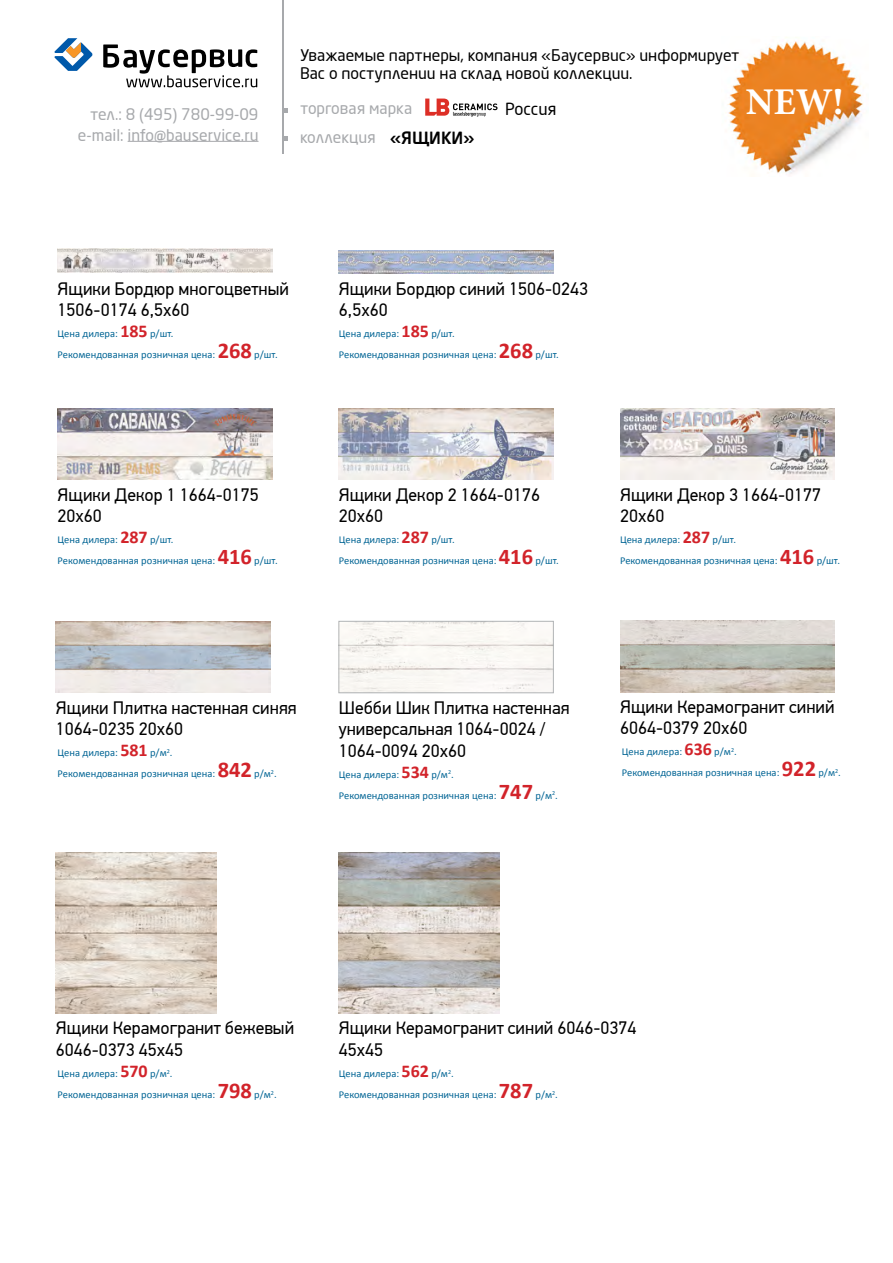
<style>
.page{position:relative;width:893px;height:1263px;background:#fff}
.page>*{position:absolute;margin:0;border:0;box-sizing:border-box;transform-origin:0 0}
.t1{font:700 37.8px "Minion Pro";color:#fff}
.t2{font:18px/21.6px "PF Din Text Pro";color:#000}
.t3{font:500 16.5px "Neo Sans Cyr";letter-spacing:-.01em;color:#000}
.t4{font:16.5px "Neo Sans Cyr";color:#000}
.t5{font:15.75px/18.9px "Neo Sans Cyr";color:#000}
.t6{font:15.75px/21px "Neo Sans Cyr";color:#a7a9ac;text-align:right}
.t7{font:10.5px/21px "Calibri";color:#006494}
.s1{font-weight:700;font-size:18px;color:#d2232a}
.s2{font-weight:700;font-size:22.5px;color:#d2232a}
</style>
<div class="page">
<svg style="left:283px;top:108px;width:5px;height:4px"></svg>
<svg style="left:283px;top:136px;width:5px;height:5px"></svg>
<hr style="left:282px;top:0;width:1px;height:154px;background:#a7a9ac">
<hr style="left:128px;top:141px;width:130px;height:1px;background:#a7a9ac">
<svg style="left:103px;top:44px;width:155px;height:43px"></svg>
<svg style="left:54px;top:38px;width:39px;height:33px"></svg>
<img style="left:727px;top:37px;width:137px;height:137px">
<svg style="left:425px;top:99px;width:72px;height:18px"></svg>
<img style="left:620px;top:621px;width:215px;height:71px">
<img style="left:56px;top:621px;width:214px;height:72px">
<img style="left:340px;top:623px;width:212px;height:68px">
<div style="left:338px;top:621px;width:216px;height:72px;border:1px solid #b1b4b6"></div>
<img style="left:620px;top:408px;width:215px;height:72px">
<img style="left:58px;top:408px;width:214px;height:72px">
<img style="left:58px;top:249px;width:214px;height:23px">
<img style="left:339px;top:250px;width:214px;height:24px">
<img style="left:339px;top:408px;width:214px;height:72px">
<img style="left:339px;top:852px;width:161px;height:161px">
<img style="left:56px;top:852px;width:161px;height:161px">
<h3 class="t6" style="left:78px;top:103px;width:182px">тел.: 8 (495) 780-99-09 е-mail: info@bauservice.ru</h3>
<h3 class="t5" style="left:300px;top:45px;width:441px">Уважаемые партнеры, компания «Баусервис» информирует<br>Вас о поступлении на склад новой коллекции.</h3>
<h3 class="t6" style="left:300px;top:98px;width:114px">торговая марка</h3>
<h3 class="t4" style="left:505px;top:99px;width:53px">Россия</h3>
<h3 class="t6" style="left:300px;top:127px;width:77px">коллекция</h3>
<h3 class="t3" style="left:390px;top:128px;width:86px">«Ящики»</h3>
<h1 class="t1" style="left:746px;top:75px;width:99px">NEW!</h1>
<h2 class="t2" style="left:58px;top:278px;width:233px">Ящики Бордюр многоцветный<br>1506-0174 6,5х60</h2>
<p class="t7" style="left:58px;top:323px;width:222px">Цена дилера: <span class="s1">185</span> р/шт.<br>Рекомендованная розничная цена: <span class="s2">268</span> р/шт.</p>
<h2 class="t2" style="left:339px;top:278px;width:251px">Ящики Бордюр синий 1506-0243<br>6,5х60</h2>
<p class="t7" style="left:339px;top:323px;width:222px">Цена дилера: <span class="s1">185</span> р/шт.<br>Рекомендованная розничная цена: <span class="s2">268</span> р/шт.</p>
<h2 class="t2" style="left:58px;top:484px;width:203px">Ящики Декор 1 1664-0175<br>20х60</h2>
<h2 class="t2" style="left:620px;top:484px;width:203px">Ящики Декор 3 1664-0177<br>20х60</h2>
<h2 class="t2" style="left:339px;top:484px;width:203px">Ящики Декор 2 1664-0176<br>20х60</h2>
<p class="t7" style="left:58px;top:529px;width:222px">Цена дилера: <span class="s1">287</span> р/шт.<br>Рекомендованная розничная цена: <span class="s2">416</span> р/шт.</p>
<p class="t7" style="left:620px;top:529px;width:222px">Цена дилера: <span class="s1">287</span> р/шт.<br>Рекомендованная розничная цена: <span class="s2">416</span> р/шт.</p>
<p class="t7" style="left:339px;top:529px;width:222px">Цена дилера: <span class="s1">287</span> р/шт.<br>Рекомендованная розничная цена: <span class="s2">416</span> р/шт.</p>
<h2 class="t2" style="left:56px;top:697px;width:242px">Ящики Плитка настенная синяя<br>1064-0235 20х60</h2>
<h2 class="t2" style="left:339px;top:697px;width:232px">Шебби Шик Плитка настенная универсальная 1064-0024 /<br>1064-0094 20x60</h2>
<p class="t7" style="left:58px;top:742px;width:220px">Цена дилера: <span class="s1">581</span> р/м<sup>2</sup>.<br>Рекомендованная розничная цена: <span class="s2">842</span> р/м<sup>2</sup>.</p>
<p class="t7" style="left:339px;top:763px;width:220px">Цена дилера: <span class="s1">534</span> р/м<sup>2</sup>.<br>Рекомендованная розничная цена: <span class="s2">747</span> р/м<sup>2</sup>.</p>
<h2 class="t2" style="left:620px;top:696px;width:216px">Ящики Керамогранит синий<br>6064-0379 20х60</h2>
<p class="t7" style="left:622px;top:741px;width:221px">Цена дилера: <span class="s1">636</span> р/м<sup>2</sup>.<br>Рекомендованная розничная цена: <span class="s2">9</span><span class="s2">22</span> р/м<sup>2</sup>.</p>
<h2 class="t2" style="left:56px;top:1018px;width:240px">Ящики Керамогранит бежевый<br>6046-0373 45х45</h2>
<p class="t7" style="left:58px;top:1062px;width:220px">Цена дилера: <span class="s1">570</span> р/м<sup>2</sup>.<br>Рекомендованная розничная цена: <span class="s2">798</span> р/м<sup>2</sup>.</p>
<h2 class="t2" style="left:339px;top:1018px;width:299px">Ящики Керамогранит синий 6046-0374<br>45х45</h2>
<p class="t7" style="left:339px;top:1062px;width:221px">Цена дилера: <span class="s1">562</span> р/м<sup>2</sup>.<br>Рекомендованная розничная цена: <span class="s2">787</span> р/м<sup>2</sup>.</p>
</div>
